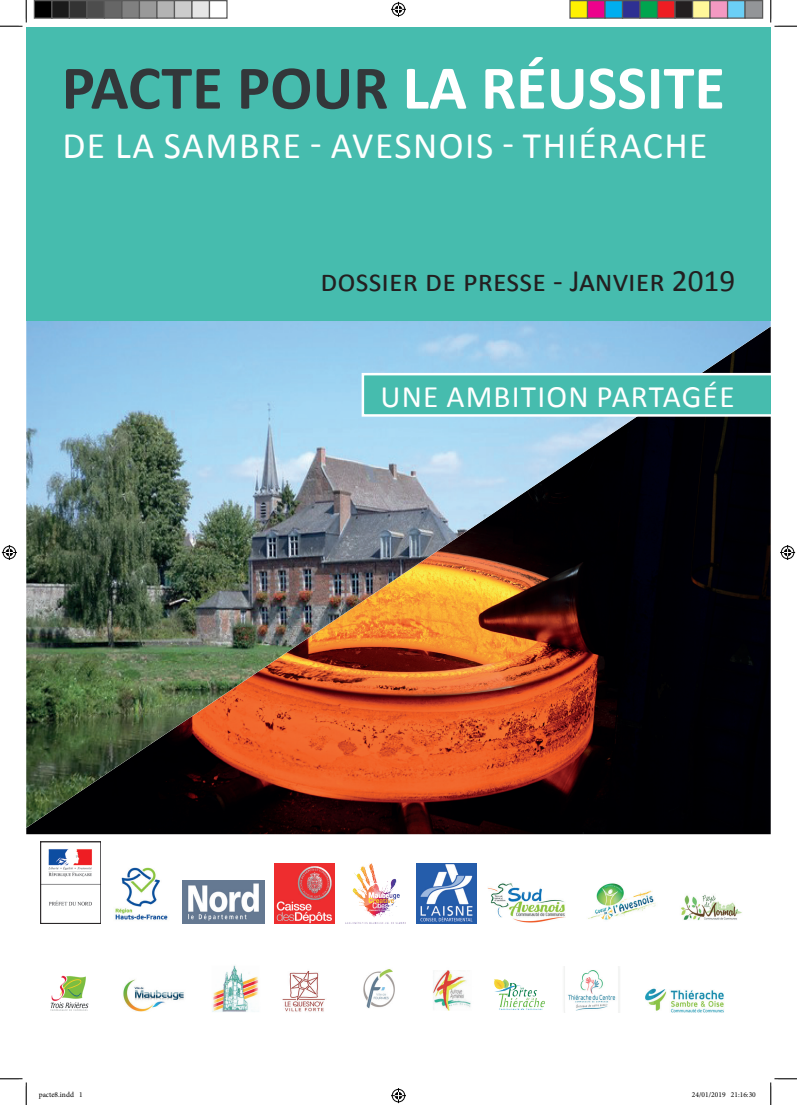
<style>
.page{position:relative;width:797px;height:1105px;background:#fff}
.page>*{position:absolute;margin:0;border:0;box-sizing:border-box;transform-origin:0 0}
.t1{font:700 62.5px "Calibri";color:#fff}
.t2{font:37.5px "Calibri";letter-spacing:.04em;color:#fff}
.t3{font:31.25px "Calibri";color:#231f20}
.t4{font:31.25px "Calibri";letter-spacing:.04em;color:#fff}
.t5{font:7.5px "Minion Pro";color:#000}
.s1{color:#33373a}
</style>
<div class="page">
<img style="left:26px;top:321px;width:744px;height:507px">
<div style="left:26px;top:27px;width:744px;height:294px;background:#46bcae"></div>
<img style="left:43px;top:849px;width:56px;height:57px">
<img style="left:115px;top:867px;width:53px;height:53px">
<img style="left:182px;top:881px;width:82px;height:42px">
<img style="left:275px;top:863px;width:60px;height:60px">
<img style="left:345px;top:863px;width:61px;height:60px">
<img style="left:416px;top:863px;width:61px;height:60px">
<img style="left:487px;top:883px;width:78px;height:40px">
<img style="left:588px;top:883px;width:68px;height:37px">
<img style="left:681px;top:895px;width:61px;height:25px">
<img style="left:123px;top:979px;width:61px;height:33px">
<img style="left:50px;top:975px;width:39px;height:36px">
<img style="left:212px;top:965px;width:47px;height:47px">
<img style="left:282px;top:971px;width:43px;height:41px">
<img style="left:363px;top:969px;width:32px;height:39px">
<img style="left:433px;top:970px;width:38px;height:41px">
<img style="left:645px;top:988px;width:79px;height:24px">
<img style="left:564px;top:966px;width:56px;height:46px">
<img style="left:494px;top:979px;width:51px;height:31px">
<svg style="left:361px;top:373px;width:409px;height:44px;background:#5cc3b7"></svg>
<svg style="left:0;top:0;width:27px;height:27px"></svg>
<svg style="left:0;top:1078px;width:27px;height:27px"></svg>
<svg style="left:770px;top:0;width:27px;height:27px"></svg>
<svg style="left:770px;top:1078px;width:27px;height:27px"></svg>
<svg style="left:391px;top:2px;width:15px;height:15px"></svg>
<svg style="left:391px;top:1088px;width:15px;height:15px"></svg>
<svg style="left:2px;top:545px;width:15px;height:15px"></svg>
<svg style="left:780px;top:545px;width:15px;height:15px"></svg>
<div style="left:34px;top:1px;width:18px;height:17px;background:#000"></div>
<div style="left:34px;top:0;width:18px;height:19px;border:1px solid #595959"></div>
<div style="left:52px;top:1px;width:17px;height:17px;background:#1a1a1a"></div>
<div style="left:51px;top:0;width:19px;height:19px;border:1px solid #595959"></div>
<div style="left:69px;top:1px;width:18px;height:17px;background:#333"></div>
<div style="left:69px;top:0;width:19px;height:19px;border:1px solid #595959"></div>
<div style="left:87px;top:1px;width:17px;height:17px;background:#4d4d4d"></div>
<div style="left:86px;top:0;width:19px;height:19px;border:1px solid #595959"></div>
<div style="left:104px;top:1px;width:18px;height:17px;background:#666"></div>
<div style="left:104px;top:0;width:18px;height:19px;border:1px solid #595959"></div>
<div style="left:122px;top:1px;width:17px;height:17px;background:#808080"></div>
<div style="left:121px;top:0;width:19px;height:19px;border:1px solid #595959"></div>
<div style="left:139px;top:1px;width:18px;height:17px;background:#999"></div>
<div style="left:139px;top:0;width:19px;height:19px;border:1px solid #595959"></div>
<div style="left:157px;top:1px;width:17px;height:17px;background:#b3b3b3"></div>
<div style="left:156px;top:0;width:19px;height:19px;border:1px solid #595959"></div>
<div style="left:174px;top:1px;width:18px;height:17px;background:#ccc"></div>
<div style="left:174px;top:0;width:18px;height:19px;border:1px solid #595959"></div>
<div style="left:192px;top:1px;width:17px;height:17px;background:#e6e6e6"></div>
<div style="left:191px;top:0;width:19px;height:19px;border:1px solid #595959"></div>
<div style="left:209px;top:0;width:19px;height:19px;border:1px solid #595959"></div>
<div style="left:570px;top:1px;width:17px;height:17px;background:#fff101"></div>
<div style="left:569px;top:0;width:19px;height:19px;border:1px solid #595959"></div>
<div style="left:587px;top:1px;width:18px;height:17px;background:#ed028c"></div>
<div style="left:587px;top:0;width:18px;height:19px;border:1px solid #595959"></div>
<div style="left:605px;top:1px;width:17px;height:17px;background:#00aeef"></div>
<div style="left:604px;top:0;width:19px;height:19px;border:1px solid #595959"></div>
<div style="left:622px;top:1px;width:18px;height:17px;background:#2e3092"></div>
<div style="left:622px;top:0;width:18px;height:19px;border:1px solid #595959"></div>
<div style="left:640px;top:1px;width:17px;height:17px;background:#00a54f"></div>
<div style="left:639px;top:0;width:19px;height:19px;border:1px solid #595959"></div>
<div style="left:657px;top:1px;width:18px;height:17px;background:#ee1d23"></div>
<div style="left:657px;top:0;width:18px;height:19px;border:1px solid #595959"></div>
<div style="left:675px;top:1px;width:17px;height:17px;background:#231f20"></div>
<div style="left:674px;top:0;width:19px;height:19px;border:1px solid #595959"></div>
<div style="left:692px;top:1px;width:18px;height:17px;background:#fff79a"></div>
<div style="left:692px;top:0;width:18px;height:19px;border:1px solid #595959"></div>
<div style="left:710px;top:1px;width:17px;height:17px;background:#f499c2"></div>
<div style="left:709px;top:0;width:19px;height:19px;border:1px solid #595959"></div>
<div style="left:727px;top:1px;width:18px;height:17px;background:#6bcff6"></div>
<div style="left:727px;top:0;width:18px;height:19px;border:1px solid #595959"></div>
<div style="left:745px;top:1px;width:17px;height:17px;background:#939598"></div>
<div style="left:744px;top:0;width:19px;height:19px;border:1px solid #595959"></div>
<h1 class="t1" style="left:62px;top:48px;width:664px"><span class="s1">PACTE POUR</span> LA RÉUSSITE</h1>
<h2 class="t2" style="left:62px;top:122px;width:646px">DE LA SAMBRE - AVESNOIS - THIÉRACHE</h2>
<h3 class="t3" style="left:320px;top:261px;width:416px">dossier de presse - Janvier 2019</h3>
<h3 class="t4" style="left:380px;top:376px;width:356px">UNE AMBITION PARTAGÉE</h3>
<p class="t5" style="left:39px;top:1090px;width:45px">pacte8.indd 1</p>
<p class="t5" style="left:692px;top:1090px;width:65px">24/01/2019 21:16:30</p>
</div>
